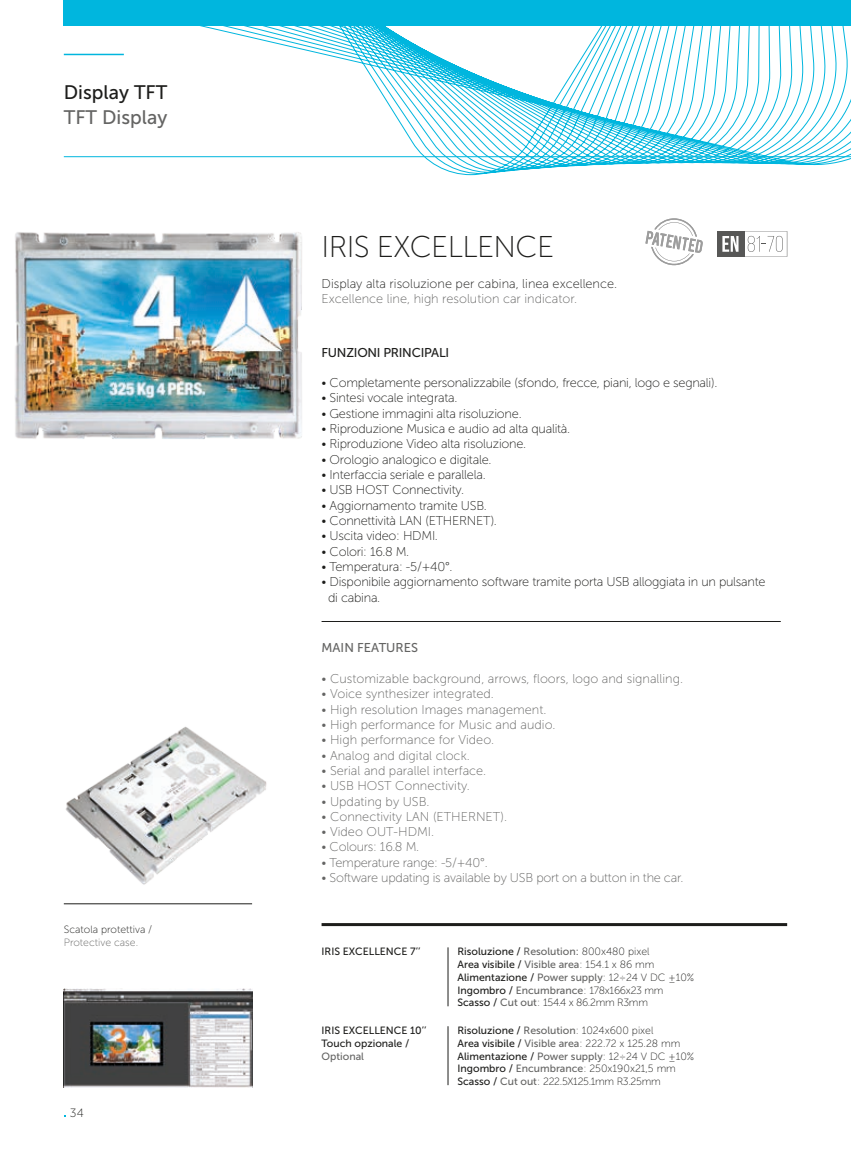
<style>
.page{position:relative;width:851px;height:1149px;background:#fff}
.page>*{position:absolute;margin:0;border:0;box-sizing:border-box;transform-origin:0 0}
.t1{font:30px "Museo Sans 100";letter-spacing:-.02em;color:#1d1d1b}
.t2{font:19.5px "Museo Sans 500";color:#1d1d1b}
.t3{font:19.5px "Museo Sans 500";color:#646463}
.t4{font:12.75px/15.3px "Museo Sans 100";letter-spacing:-.02em;color:#1d1d1b}
.t5{font:12.75px "Museo Sans 100";color:#646463}
.t6{font:12.75px "Museo Sans 100";letter-spacing:-.02em;color:#646463}
.t7{font:12.75px "Museo Sans 100";color:#1d1d1b}
.t8{font:12.75px "Museo Sans 500";letter-spacing:-.02em;color:#1d1d1b}
.t9{font:12.75px "Museo Sans 500";color:#646463}
.t10{font:12px "Museo Sans 100";color:#1d1d1b}
.t11{font:10.5px/12.8px "Museo Sans 500";color:#1d1d1b}
.t12{font:10.5px/12.8px "Museo Sans 100";letter-spacing:-.025em;color:#1d1d1b}
.t13{font:10.5px/12.8px "Museo Sans 100";color:#1d1d1b}
.t14{font:10.5px "Museo Sans 100";color:#646463}
.t15{font:10.5px "Museo Sans 500";color:#646463}
.s1{color:#646463}
.s2{font-family:"Museo Sans 100"}
.s3{font-family:"Museo Sans 500"}
.s4{font-family:"Museo Sans 500";color:#646463}
</style>
<div class="page">
<svg style="left:63px;top:0;width:787px;height:175px"></svg>
<hr style="left:64px;top:54px;width:60px;height:1px;background:#00b6de">
<hr style="left:64px;top:156px;width:786px;height:1px;background:#00b6de">
<div style="left:64px;top:0;width:786px;height:26px;background:#00b6de"></div>
<img style="left:64px;top:988px;width:188px;height:99px">
<img style="left:15px;top:232px;width:287px;height:207px">
<img style="left:66px;top:726px;width:201px;height:159px">
<div style="left:716px;top:231px;width:28px;height:25px;background:#575756"></div>
<svg style="left:722px;top:231px;width:65px;height:25px"></svg>
<svg style="left:645px;top:218px;width:57px;height:47px"></svg>
<hr style="left:64px;top:903px;width:188px;height:1px;background:#1d1d1b">
<hr style="left:321px;top:621px;width:459px;height:1px;background:#1d1d1b">
<hr style="left:447px;top:947px;width:1px;height:58px;background:#1d1d1b">
<hr style="left:447px;top:1025px;width:1px;height:59px;background:#1d1d1b">
<hr style="left:321px;top:922px;width:466px;height:3px;background:#1d1d1b">
<h2 class="t2" style="left:64px;top:81px;width:105px">Display TFT</h2>
<h2 class="t3" style="left:64px;top:107px;width:105px">TFT Display</h2>
<p class="t13" style="left:64px;top:922px;width:90px">Scatola protettiva /</p>
<p class="t14" style="left:64px;top:936px;width:76px">Protective case.</p>
<p class="t10" style="left:70px;top:1106px;width:15px">34</p>
<h1 class="t1" style="left:321px;top:230px;width:234px">IRIS EXCELLENCE</h1>
<p class="t7" style="left:321px;top:277px;width:297px">Display alta risoluzione per cabina, linea excellence.</p>
<p class="t5" style="left:321px;top:292px;width:257px">Excellence line, high resolution car indicator.</p>
<p class="t8" style="left:321px;top:345px;width:129px">FUNZIONI PRINCIPALI</p>
<p class="t4" style="left:321px;top:375px;width:397px">• Completamente personalizzabile (sfondo, frecce, piani, logo e segnali).</p>
<p class="t4" style="left:321px;top:390px;width:137px">• Sintesi vocale integrata.</p>
<p class="t4" style="left:321px;top:406px;width:201px">• Gestione immagini alta risoluzione.</p>
<p class="t4" style="left:321px;top:421px;width:250px">• Riproduzione Musica e audio ad alta qualità.</p>
<p class="t4" style="left:321px;top:436px;width:206px">• Riproduzione Video alta risoluzione.</p>
<p class="t4" style="left:321px;top:451px;width:171px">• Orologio analogico e digitale.</p>
<p class="t4" style="left:321px;top:467px;width:166px">• Interfaccia seriale e parallela.</p>
<p class="t4" style="left:321px;top:482px;width:144px">• USB HOST Connectivity.</p>
<p class="t4" style="left:321px;top:497px;width:167px">• Aggiornamento tramite USB.</p>
<p class="t4" style="left:321px;top:513px;width:177px">• Connettività LAN (ETHERNET).</p>
<p class="t4" style="left:321px;top:528px;width:118px">• Uscita video: HDMI.</p>
<p class="t4" style="left:321px;top:543px;width:89px">• Colori: 16.8 M.</p>
<p class="t4" style="left:321px;top:559px;width:132px">• Temperatura: -5/+40°.</p>
<p class="t4" style="left:328px;top:574px;width:439px;text-indent:-7px">• Disponibile aggiornamento software tramite porta USB alloggiata in un pulsante di cabina.</p>
<p class="t9" style="left:321px;top:640px;width:98px">MAIN FEATURES</p>
<p class="t5" style="left:321px;top:671px;width:363px">• Customizable background, arrows, floors, logo and signalling.</p>
<p class="t5" style="left:321px;top:687px;width:174px">• Voice synthesizer integrated.</p>
<p class="t5" style="left:321px;top:702px;width:226px">• High resolution Images management.</p>
<p class="t5" style="left:321px;top:717px;width:235px">• High performance for Music and audio.</p>
<p class="t5" style="left:321px;top:732px;width:174px">• High performance for Video.</p>
<p class="t5" style="left:321px;top:748px;width:150px">• Analog and digital clock.</p>
<p class="t5" style="left:321px;top:763px;width:166px">• Serial and parallel interface.</p>
<p class="t5" style="left:321px;top:778px;width:150px">• USB HOST Connectivity.</p>
<p class="t5" style="left:321px;top:794px;width:109px">• Updating by USB.</p>
<p class="t5" style="left:321px;top:809px;width:187px">• Connectivity LAN (ETHERNET).</p>
<p class="t5" style="left:321px;top:824px;width:114px">• Video OUT-HDMI.</p>
<p class="t6" style="left:321px;top:840px;width:99px">• Colours: 16.8 M.</p>
<p class="t6" style="left:321px;top:855px;width:168px">• Temperature range: -5/+40°.</p>
<p class="t6" style="left:321px;top:870px;width:363px">• Software updating is available by USB port on a button in the car.</p>
<p class="t11" style="left:321px;top:944px;width:100px">IRIS EXCELLENCE 7’’</p>
<p class="t11" style="left:321px;top:1023px;width:106px">IRIS EXCELLENCE 10’’<br>Touch opzionale /</p>
<p class="t15" style="left:321px;top:1049px;width:44px">Optional</p>
<p class="t11" style="left:457px;top:944px;width:238px">Risoluzione / <span class="s1">Resolution:</span> <span class="s2">800x480 pixel<br></span>Area visibile / <span class="s1">Visible area</span><span class="s2">: 154.1 x 86 mm<br></span>Alimentazione / <span class="s1">Power supply</span><span class="s2">: 12÷24 V DC ±10%</span></p>
<p class="t12" style="left:457px;top:983px;width:207px"><span class="s3">Ingombro /</span> <span class="s4">Encumbrance</span>: 178x166x23 mm<br><span class="s3">Scasso /</span> <span class="s4">Cut out</span>: 154.4 x 86.2mm R3mm</p>
<p class="t13" style="left:457px;top:1023px;width:224px"><span class="s3">Risoluzione /</span> <span class="s4">Resolution</span>: 1024x600 pixel<br><span class="s3">Area visibile /</span> <span class="s4">Visible area</span>: 222.72 x 125.28 mm</p>
<p class="t11" style="left:457px;top:1049px;width:238px">Alimentazione / <span class="s1">Power supply</span><span class="s2">: 12÷24 V DC ±10%</span></p>
<p class="t12" style="left:457px;top:1062px;width:220px"><span class="s3">Ingombro /</span> <span class="s4">Encumbrance</span>: 250x190x21,5 mm<br><span class="s3">Scasso /</span> <span class="s4">Cut out</span>: 222.5X125.1mm R3.25mm</p>
</div>
